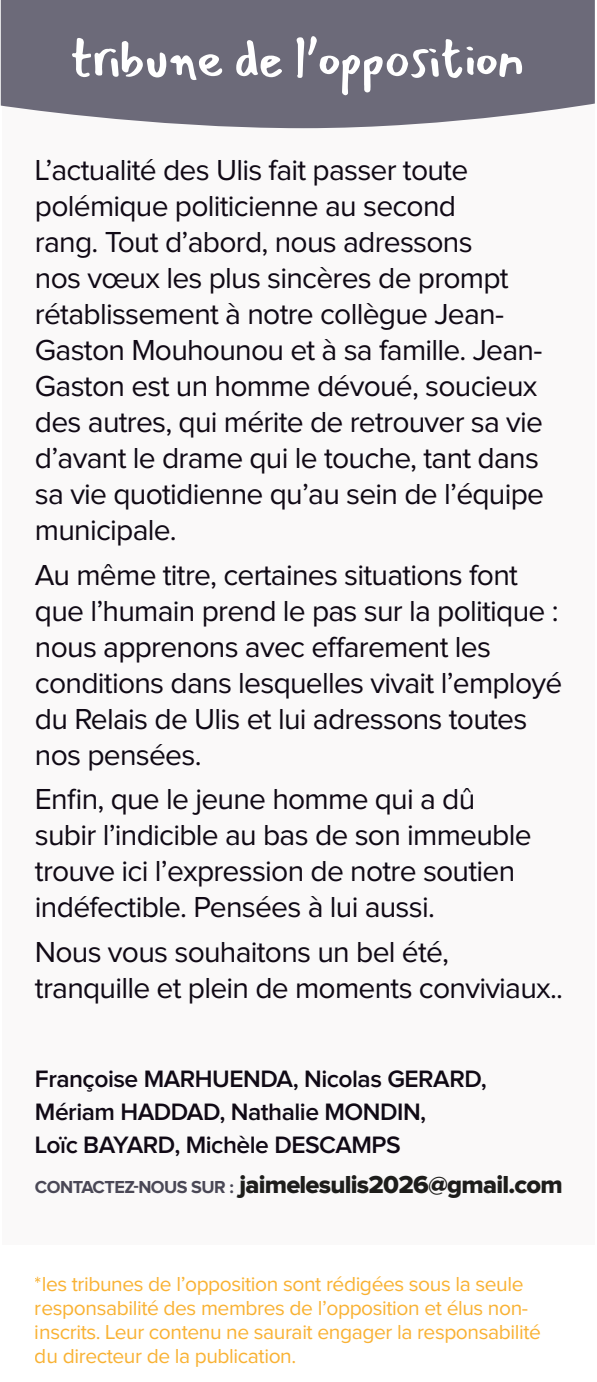
<style>
.page{position:relative;width:597px;height:1382px;background:#fff}
.page>*{position:absolute;margin:0;border:0;box-sizing:border-box;transform-origin:0 0}
.t1{font:54px "Mansalva";letter-spacing:-.025em;color:#fff}
.t2{font:30px/36px "Proxima Nova";letter-spacing:-.025em;color:#100915}
.t3{font:25.5px "Proxima Nova Extrabld";letter-spacing:-.03em;color:#1d1d1b}
.t4{font:600 24.6px/33px "Proxima Nova";letter-spacing:-.02em;color:#100915}
.t5{font:21px/24px "Proxima Nova";letter-spacing:-.02em;color:#f9b234}
.s1{font-family:"Proxima Nova";font-weight:700;font-size:18px;color:#4a4856}
</style>
<div class="page">
<svg style="left:0;top:0;width:595px;height:129px;background:#767482"></svg>
<h1 class="t1" style="left:71px;top:17px;width:455px">tribune de l’opposition</h1>
<p class="t2" style="left:35px;top:153px;width:510px">L’actualité des Ulis fait passer toute polémique politicienne au second<br>rang. Tout d’abord, nous adressons<br>nos vœux les plus sincères de prompt rétablissement à notre collègue Jean-Gaston Mouhounou et à sa famille. Jean-Gaston est un homme dévoué, soucieux des autres, qui mérite de retrouver sa vie d’avant le drame qui le touche, tant dans sa vie quotidienne qu’au sein de l’équipe municipale.</p>
<p class="t2" style="left:35px;top:558px;width:528px">Au même titre, certaines situations font que l’humain prend le pas sur la politique : nous apprenons avec effarement les conditions dans lesquelles vivait l’employé du Relais de Ulis et lui adressons toutes nos pensées.</p>
<p class="t2" style="left:35px;top:782px;width:497px">Enfin, que le jeune homme qui a dû subir l’indicible au bas de son immeuble trouve ici l’expression de notre soutien indéfectible. Pensées à lui aussi.</p>
<p class="t2" style="left:35px;top:935px;width:529px">Nous vous souhaitons un bel été, tranquille et plein de moments conviviaux..</p>
<p class="t4" style="left:35px;top:1063px;width:453px">Françoise MARHUENDA, Nicolas GERARD,<br>Mériam HADDAD, Nathalie MONDIN,<br>Loïc BAYARD, Michèle DESCAMPS</p>
<p class="t3" style="left:35px;top:1173px;width:529px"><span class="s1">CONTACTEZ-NOUS SUR :</span> jaimelesulis2026@gmail.com</p>
<p class="t5" style="left:35px;top:1273px;width:507px">*les tribunes de l’opposition sont rédigées sous la seule responsabilité des membres de l’opposition et élus non&shy;inscrits. Leur contenu ne saurait engager la responsabilité du directeur de la publication.</p>
</div>
